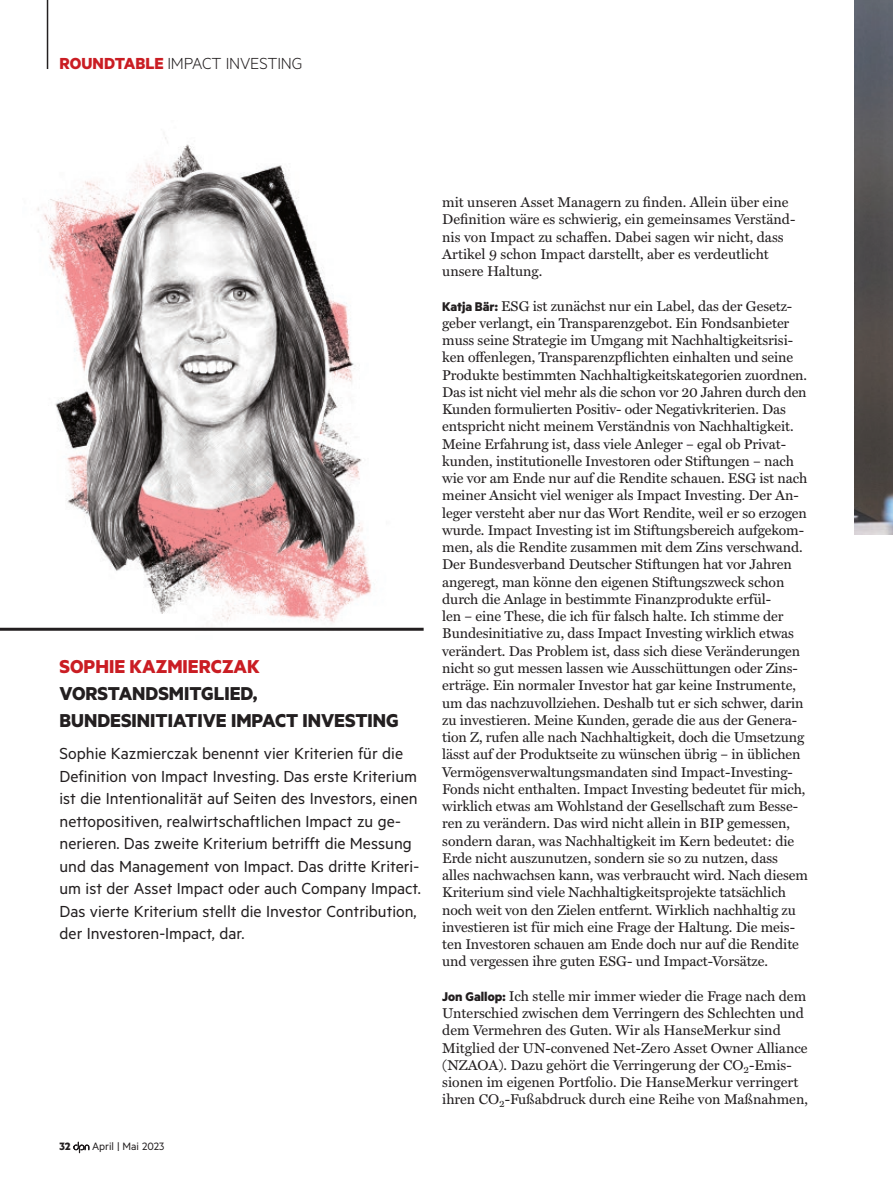
<style>
.page{position:relative;width:893px;height:1191px;background:#fff}
.page>*{position:absolute;margin:0;border:0;box-sizing:border-box;transform-origin:0 0}
.t1{font:700 21px/27px "Metric";color:#231f20}
.t2{font:700 21px "Metric";color:#ca1d23}
.t3{font:18px/22.5px "Metric";color:#231f20}
.t4{font:300 18px "Metric";letter-spacing:-.01em;color:#231f20}
.t5{font:14.25px/17.2px "Miller Text";letter-spacing:-.005em;color:#231f20}
.t6{font:12px "Metric";color:#231f20}
.t7{font:700 12px "Metric";color:#231f20}
.s1{font-weight:700;color:#ca1d23}
.s2{font-family:"Metric";font-weight:700}
</style>
<div class="page">
<svg style="left:73px;top:1141px;width:16px;height:12px"></svg>
<hr style="left:47px;top:0;width:1px;height:68px;background:#231f20">
<img style="left:22px;top:137px;width:379px;height:491px">
<img style="left:855px;top:0;width:38px;height:535px">
<hr style="left:0;top:628px;width:422px;height:3px;background:#231f20">
<p class="t4" style="left:60px;top:53px;width:244px"><span class="s1">ROUNDTABLE</span> IMPACT INVESTING</p>
<h1 class="t2" style="left:60px;top:653px;width:202px">SOPHIE KAZMIERCZAK</h1>
<h1 class="t1" style="left:60px;top:679px;width:341px">VORSTANDSMITGLIED,<br>BUNDESINITIATIVE IMPACT INVESTING</h1>
<p class="t3" style="left:60px;top:742px;width:363px">Sophie Kazmierczak benennt vier Kriterien für die Definition von Impact Investing. Das erste Kriterium ist die Intentionalität auf Seiten des Investors, einen nettopositiven, realwirtschaftlichen Impact zu ge&shy;nerieren. Das zweite Kriterium betrifft die Messung und das Management von Impact. Das dritte Kriteri&shy;um ist der Asset Impact oder auch Company Impact.<br>Das vierte Kriterium stellt die Investor Contribution, der Investoren-Impact, dar.</p>
<p class="t7" style="left:60px;top:1138px;width:13px">32</p>
<p class="t6" style="left:92px;top:1139px;width:74px">April | Mai 2023</p>
<p class="t5" style="left:442px;top:192px;width:355px">mit unseren Asset Managern zu finden. Allein über eine Definition wäre es schwierig, ein gemeinsames Verständ&shy;nis von Impact zu schaffen. Dabei sagen wir nicht, dass Artikel 9 schon Impact darstellt, aber es verdeutlicht unsere Haltung.</p>
<p class="t5" style="left:442px;top:296px;width:367px"><span class="s2">Katja Bär:</span> ESG ist zunächst nur ein Label, das der Gesetz&shy;geber verlangt, ein Transparenzgebot. Ein Fondsanbieter muss seine Strategie im Umgang mit Nachhaltigkeitsrisi&shy;ken offenlegen, Transparenzpflichten einhalten und seine Produkte bestimmten Nachhaltigkeitskategorien zuordnen.<br>Das ist nicht viel mehr als die schon vor 20 Jahren durch den Kunden formulierten Positiv- oder Negativkriterien. Das entspricht nicht meinem Verständnis von Nachhaltigkeit.<br>Meine Erfahrung ist, dass viele Anleger – egal ob Privat&shy;kunden, institutionelle Investoren oder Stiftungen – nach wie vor am Ende nur auf die Rendite schauen. ESG ist nach meiner Ansicht viel weniger als Impact Investing. Der An&shy;leger versteht aber nur das Wort Rendite, weil er so erzogen wurde. Impact Investing ist im Stiftungsbereich aufgekom&shy;men, als die Rendite zusammen mit dem Zins verschwand.<br>Der Bundesverband Deutscher Stiftungen hat vor Jahren angeregt, man könne den eigenen Stiftungszweck schon durch die Anlage in bestimmte Finanzprodukte erfül-<br>len – eine These, die ich für falsch halte. Ich stimme der Bundesinitiative zu, dass Impact Investing wirklich etwas verändert. Das Problem ist, dass sich diese Veränderungen nicht so gut messen lassen wie Ausschüttungen oder Zins&shy;erträge. Ein normaler Investor hat gar keine Instrumente, um das nachzuvollziehen. Deshalb tut er sich schwer, darin zu investieren. Meine Kunden, gerade die aus der Genera&shy;tion Z, rufen alle nach Nachhaltigkeit, doch die Umsetzung lässt auf der Produktseite zu wünschen übrig – in üblichen Vermögensverwaltungsmandaten sind Impact-Investing-Fonds nicht enthalten. Impact Investing bedeutet für mich, wirklich etwas am Wohlstand der Gesellschaft zum Besse&shy;ren zu verändern. Das wird nicht allein in BIP gemessen, sondern daran, was Nachhaltigkeit im Kern bedeutet: die Erde nicht auszunutzen, sondern sie so zu nutzen, dass alles nachwachsen kann, was verbraucht wird. Nach diesem Kriterium sind viele Nachhaltigkeitsprojekte tatsächlich noch weit von den Zielen entfernt. Wirklich nachhaltig zu investieren ist für mich eine Frage der Haltung. Die meis&shy;ten Investoren schauen am Ende doch nur auf die Rendite und vergessen ihre guten ESG- und Impact-Vorsätze.</p>
<p class="t5" style="left:442px;top:986px;width:367px"><span class="s2">Jon Gallop:</span> Ich stelle mir immer wieder die Frage nach dem Unterschied zwischen dem Verringern des Schlechten und dem Vermehren des Guten. Wir als HanseMerkur sind Mitglied der UN-convened Net-Zero Asset Owner Alliance (NZAOA). Dazu gehört die Verringerung der CO<sub>2</sub>-Emis&shy;sionen im eigenen Portfolio. Die HanseMerkur verringert ihren CO<sub>2</sub>-Fußabdruck durch eine Reihe von Maßnahmen,</p>
</div>
